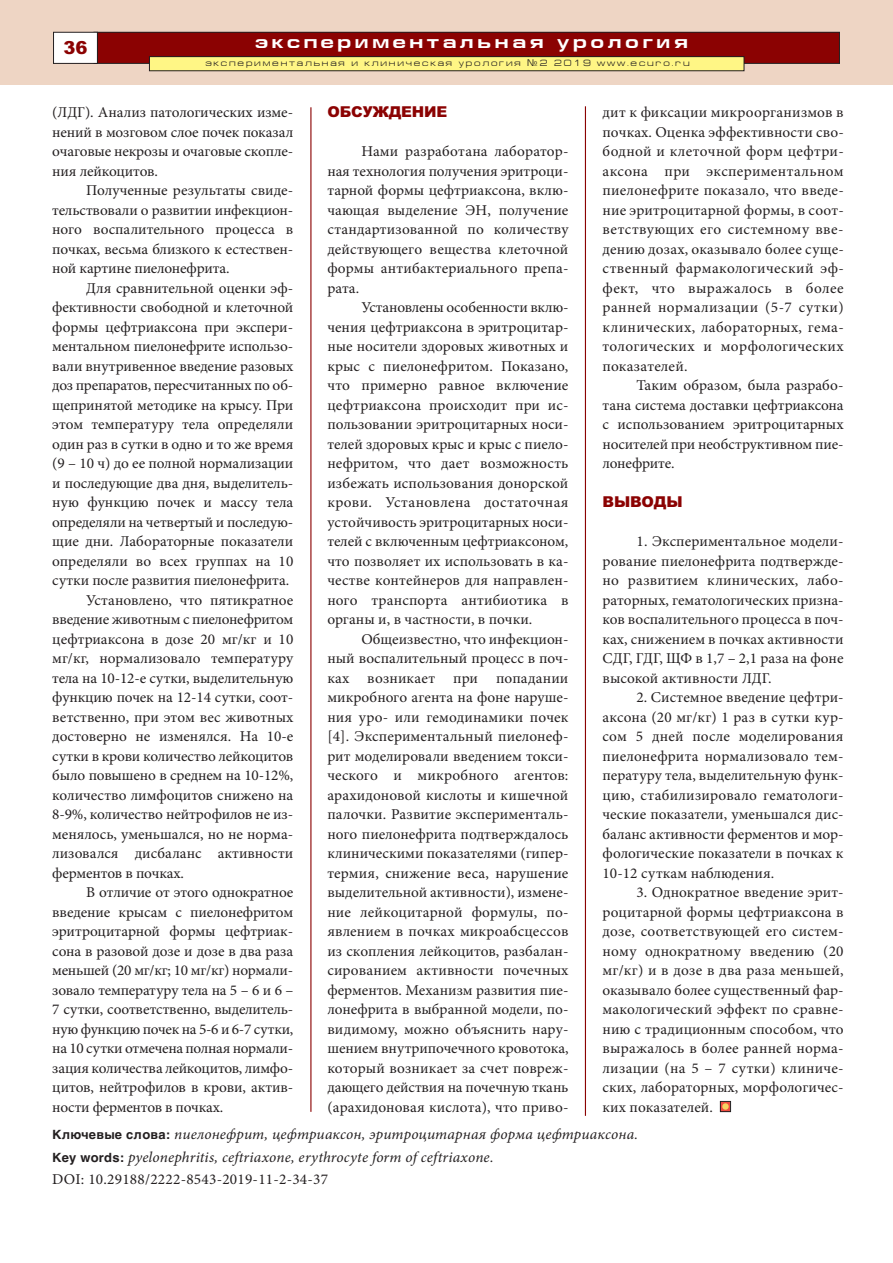
<style>
.page{position:relative;width:893px;height:1263px;background:#fff}
.page>*{position:absolute;margin:0;border:0;box-sizing:border-box;transform-origin:0 0}
.t1{font:700 18px "Europe Ext";letter-spacing:.2em;color:#fff}
.t2{font:900 18px "Arial";color:#8b0202}
.t3{font:15px/19.5px "Minion Pro";letter-spacing:-.005em;color:#231f20;text-align:justify}
.t4{font:italic 15px/22.5px "Minion Pro";letter-spacing:.01em;color:#231f20}
.t5{font:900 15px "Arial";letter-spacing:-.01em;color:#8b0202}
.t6{font:9px "Europe Ext Normal";letter-spacing:.2em;color:#231f20}
.s1{font-family:"Europe"}
.s2{font-family:"Helvetica";font-weight:700;font-style:normal;font-size:12.75px}
.s3{font-style:normal}
</style>
<div class="page">
<hr style="left:310px;top:107px;width:1px;height:1005px;background:#8b0202">
<hr style="left:585px;top:106px;width:1px;height:1010px;background:#8b0202">
<div style="left:721px;top:1102px;width:9px;height:9px;background:#ef5842"></div>
<div style="left:720px;top:1101px;width:11px;height:11px;border:1px solid #231f20"></div>
<svg style="left:722px;top:1103px;width:7px;height:7px"></svg>
<div style="left:0;top:0;width:893px;height:85px;background:#eed5c4"></div>
<div style="left:94px;top:33px;width:745px;height:30px;background:#8b0202"></div>
<div style="left:94px;top:32px;width:746px;height:32px;border:1px solid #231f20"></div>
<div style="left:54px;top:33px;width:43px;height:30px;background:#fff"></div>
<div style="left:53px;top:32px;width:45px;height:32px;border:1px solid #231f20"></div>
<div style="left:150px;top:57px;width:594px;height:13px;background:#fff685"></div>
<div style="left:149px;top:56px;width:595px;height:15px;border:1px solid #231f20"></div>
<p class="t2" style="left:64px;top:37px;width:26px">36</p>
<p class="t1" style="left:255px;top:31px;width:434px">экспериментальная урология</p>
<p class="t6" style="left:205px;top:58px;width:486px">экспериментальная и клиническая урология <span class="s1">¹</span>2 2019 www.ecuro.ru</p>
<p class="t3" style="left:52px;top:104px;width:243px">(ЛДГ). Анализ патологических изме&shy;нений в мозговом слое почек показал очаговые некрозы и очаговые скопле&shy;ния лейкоцитов.</p>
<p class="t3" style="left:52px;top:182px;width:243px;text-indent:34px">Полученные результаты свиде&shy;тельствовали о развитии инфекцион&shy;ного воспалительного процесса в почках, весьма близкого к естествен&shy;ной картине пиелонефрита.</p>
<p class="t3" style="left:86px;top:279px;width:208px">Для сравнительной оценки эф-</p>
<p class="t3" style="left:52px;top:299px;width:243px">фективности свободной и клеточной</p>
<p class="t3" style="left:52px;top:318px;width:242px">формы цефтриаксона при экспери-</p>
<p class="t3" style="left:52px;top:338px;width:242px">ментальном пиелонефрите использо-</p>
<p class="t3" style="left:52px;top:357px;width:243px">вали внутривенное введение разовых</p>
<p class="t3" style="left:52px;top:377px;width:242px">доз препаратов, пересчитанных по об-</p>
<p class="t3" style="left:52px;top:396px;width:243px">щепринятой методике на крысу. При</p>
<p class="t3" style="left:52px;top:416px;width:243px">этом температуру тела определяли</p>
<p class="t3" style="left:52px;top:435px;width:243px">один раз в сутки в одно и то же время</p>
<p class="t3" style="left:52px;top:455px;width:243px">(9 – 10 ч) до ее полной нормализации</p>
<p class="t3" style="left:52px;top:474px;width:242px">и последующие два дня, выделитель-</p>
<p class="t3" style="left:52px;top:494px;width:243px">ную функцию почек и массу тела</p>
<p class="t3" style="left:52px;top:513px;width:242px">определяли на четвертый и последую-</p>
<p class="t3" style="left:52px;top:533px;width:243px">щие дни. Лабораторные показатели</p>
<p class="t3" style="left:52px;top:552px;width:243px">определяли во всех группах на 10</p>
<p class="t3" style="left:52px;top:572px;width:238px">сутки после развития пиелонефрита.</p>
<p class="t3" style="left:86px;top:591px;width:209px">Установлено, что пятикратное</p>
<p class="t3" style="left:52px;top:611px;width:243px">введение животным с пиелонефритом</p>
<p class="t3" style="left:52px;top:630px;width:243px">цефтриаксона в дозе 20 мг/кг и 10</p>
<p class="t3" style="left:52px;top:650px;width:243px">мг/кг, нормализовало температуру</p>
<p class="t3" style="left:52px;top:669px;width:243px">тела на 10-12-е сутки, выделительную</p>
<p class="t3" style="left:52px;top:689px;width:242px">функцию почек на 12-14 сутки, соот-</p>
<p class="t3" style="left:52px;top:708px;width:243px">ветственно, при этом вес животных</p>
<p class="t3" style="left:52px;top:728px;width:243px">достоверно не изменялся. На 10-е</p>
<p class="t3" style="left:52px;top:747px;width:243px">сутки в крови количество лейкоцитов</p>
<p class="t3" style="left:52px;top:767px;width:243px">было повышено в среднем на 10-12%,</p>
<p class="t3" style="left:52px;top:786px;width:243px">количество лимфоцитов снижено на</p>
<p class="t3" style="left:52px;top:806px;width:242px">8-9%, количество нейтрофилов не из-</p>
<p class="t3" style="left:52px;top:825px;width:242px">менялось, уменьшался, но не норма-</p>
<p class="t3" style="left:52px;top:845px;width:243px">лизовался дисбаланс активности</p>
<p class="t3" style="left:52px;top:864px;width:133px">ферментов в почках.</p>
<p class="t3" style="left:86px;top:884px;width:209px">В отличие от этого однократное</p>
<p class="t3" style="left:52px;top:903px;width:243px">введение крысам с пиелонефритом</p>
<p class="t3" style="left:52px;top:923px;width:242px">эритроцитарной формы цефтриак-</p>
<p class="t3" style="left:52px;top:942px;width:243px">сона в разовой дозе и дозе в два раза</p>
<p class="t3" style="left:52px;top:962px;width:242px">меньшей (20 мг/кг; 10 мг/кг) нормали-</p>
<p class="t3" style="left:52px;top:981px;width:243px">зовало температуру тела на 5 – 6 и 6 –</p>
<p class="t3" style="left:52px;top:1001px;width:242px">7 сутки, соответственно, выделитель-</p>
<p class="t3" style="left:52px;top:1020px;width:243px">ную функцию почек на 5-6 и 6-7 сутки,</p>
<p class="t3" style="left:52px;top:1040px;width:242px">на 10 сутки отмечена полная нормали-</p>
<p class="t3" style="left:52px;top:1059px;width:242px">зация количества лейкоцитов, лимфо-</p>
<p class="t3" style="left:52px;top:1079px;width:243px">цитов, нейтрофилов в крови, актив-</p>
<p class="t3" style="left:52px;top:1098px;width:172px">ности ферментов в почках.</p>
<p class="t5" style="left:327px;top:103px;width:122px">ОБСУЖДЕНИЕ</p>
<p class="t3" style="left:327px;top:143px;width:243px;text-indent:34px">Нами разработана лаборатор&shy;ная технология получения эритроци&shy;тарной формы цефтриаксона, вклю&shy;чающая выделение ЭН, получение стандартизованной по количеству действующего вещества клеточной формы антибактериального препа&shy;рата.</p>
<p class="t3" style="left:327px;top:299px;width:243px;text-indent:34px">Установлены особенности вклю&shy;чения цефтриаксона в эритроцитар&shy;ные носители здоровых животных и крыс с пиелонефритом. Показано, что примерно равное включение цефтриаксона происходит при ис&shy;пользовании эритроцитарных носи&shy;телей здоровых крыс и крыс с пиело&shy;нефритом, что дает возможность избежать использования донорской крови. Установлена достаточная устойчивость эритроцитарных носи&shy;телей с включенным цефтриаксоном, что позволяет их использовать в ка&shy;честве контейнеров для направлен&shy;ного транспорта антибиотика в органы и, в частности, в почки.</p>
<p class="t3" style="left:327px;top:630px;width:243px;text-indent:34px">Общеизвестно, что инфекцион&shy;ный воспалительный процесс в поч&shy;ках возникает при попадании микробного агента на фоне наруше&shy;ния уро- или гемодинамики почек [4]. Экспериментальный пиелонеф&shy;рит моделировали введением токси&shy;ческого и микробного агентов: арахидоновой кислоты и кишечной палочки. Развитие эксперименталь&shy;ного пиелонефрита подтверждалось клиническими показателями (гипер&shy;термия, снижение веса, нарушение выделительной активности), измене&shy;ние лейкоцитарной формулы, по&shy;явлением в почках микроабсцессов из скопления лейкоцитов, разбалан&shy;сированием активности почечных ферментов. Механизм развития пие&shy;лонефрита в выбранной модели, по&shy;видимому, можно объяснить нару&shy;шением внутрипочечного кровотока, который возникает за счет повреж&shy;дающего действия на почечную ткань (арахидоновая кислота), что приво-</p>
<p class="t3" style="left:602px;top:104px;width:243px">дит к фиксации микроорганизмов в почках. Оценка эффективности сво&shy;бодной и клеточной форм цефтри&shy;аксона при экспериментальном пиелонефрите показало, что введе&shy;ние эритроцитарной формы, в соот&shy;ветствующих его системному вве&shy;дению дозах, оказывало более суще&shy;ственный фармакологический эф&shy;фект, что выражалось в более ранней нормализации (5-7 сутки) клинических, лабораторных, гема&shy;тологических и морфологических показателей.</p>
<p class="t3" style="left:602px;top:377px;width:243px;text-indent:34px">Таким образом, была разрабо&shy;тана система доставки цефтриаксона с использованием эритроцитарных носителей при необструктивном пие&shy;лонефрите.</p>
<p class="t5" style="left:602px;top:493px;width:82px">ВЫВОДЫ</p>
<p class="t3" style="left:602px;top:533px;width:243px;text-indent:34px">1. Экспериментальное модели&shy;рование пиелонефрита подтвержде&shy;но развитием клинических, лабо&shy;раторных, гематологических призна&shy;ков воспалительного процесса в поч&shy;ках, снижением в почках активности СДГ, ГДГ, ЩФ в 1,7 – 2,1 раза на фоне высокой активности ЛДГ.</p>
<p class="t3" style="left:602px;top:689px;width:243px;text-indent:34px">2. Системное введение цефтри&shy;аксона (20 мг/кг) 1 раз в сутки кур&shy;сом 5 дней после моделирования пиелонефрита нормализовало тем&shy;пературу тела, выделительную функ&shy;цию, стабилизировало гематологи&shy;ческие показатели, уменьшался дис&shy;баланс активности ферментов и мор&shy;фологические показатели в почках к 10-12 суткам наблюдения.</p>
<p class="t3" style="left:602px;top:884px;width:243px;text-indent:34px">3. Однократное введение эрит&shy;роцитарной формы цефтриаксона в дозе, соответствующей его систем&shy;ному однократному введению (20 мг/кг) и в дозе в два раза меньшей, оказывало более существенный фар&shy;макологический эффект по сравне&shy;нию с традиционным способом, что выражалось в более ранней норма&shy;лизации (на 5 – 7 сутки) клиниче&shy;ских, лабораторных, морфологичес&shy;ких показателей.</p>
<p class="t4" style="left:52px;top:1124px;width:587px"><span class="s2">Ключевые слова:</span> пиелонефрит, цефтриаксон, эритроцитарная форма цефтриаксона.<br><span class="s2">Кey words:</span> pyelonephritis, ceftriaxone, erythrocyte form of ceftriaxone.<br><span class="s3">DOI: 10.29188/2222-8543-2019-11-2-34-37</span></p>
</div>
